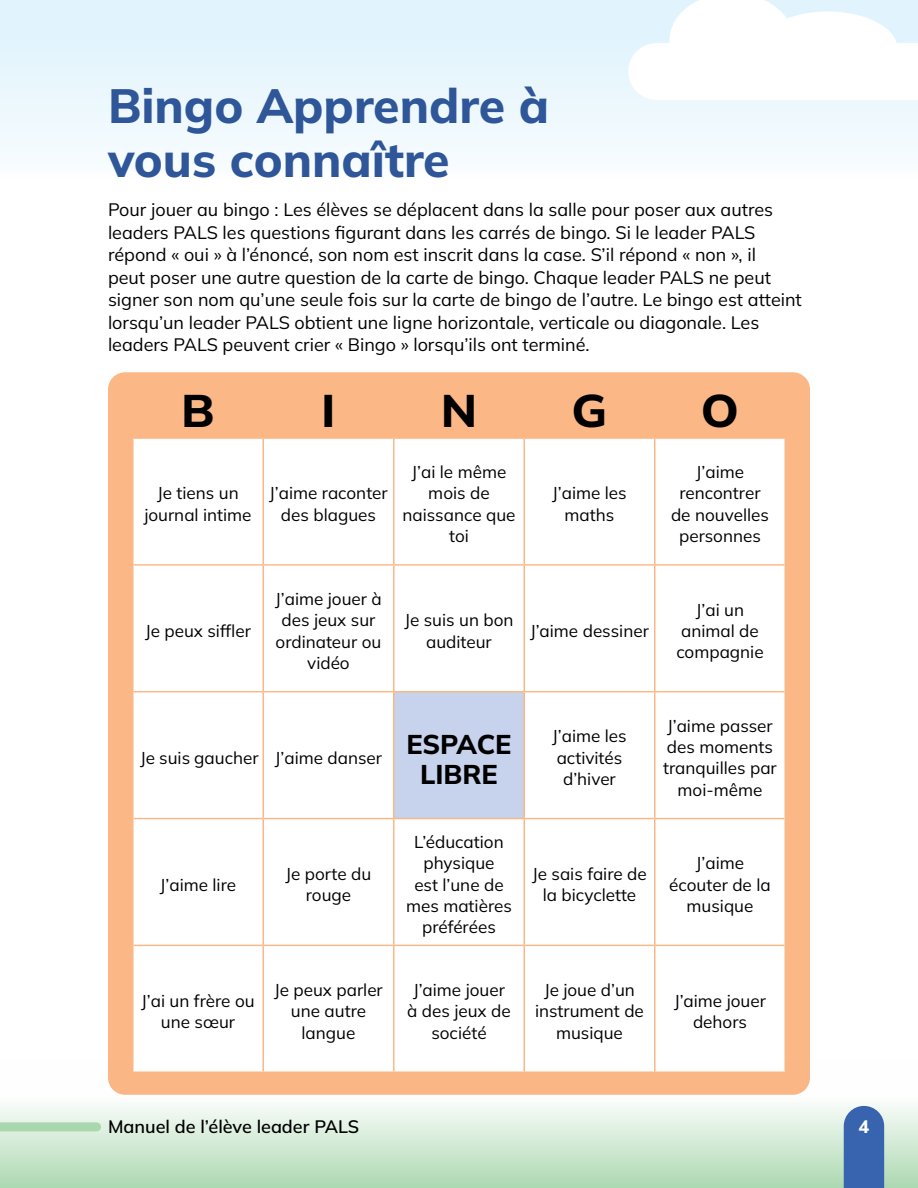
<style>
.page{position:relative;width:918px;height:1188px;background:#fff}
.page>*{position:absolute;margin:0;border:0;box-sizing:border-box;transform-origin:0 0}
.H1_H1{font:800 48px/54px "Mulish";color:#2f5699}
.H2_Bingo_Card_Header_H2{font:800 45.6px "Mulish";color:#000;scale:1.05 1}
.P_Bingo_Card_Free_Space_p{font:800 27px/30px "Mulish";color:#000;text-align:center}
.P_p{font:18px/22.5px "Mulish";color:#000}
.t1{font:600 18px "Mulish";color:#000}
.t2{font:800 18px "Mulish";color:#fff}
.P_Bingo_Card_questions_p{font:17.1px/21.3px "Mulish";color:#000;text-align:center}
</style>
<div class="page">
<div style="left:108px;top:372px;width:702px;height:723px;background:#fbb785;border-radius:17px"></div>
<svg style="left:0;top:1079px;width:918px;height:109px"></svg>
<div style="left:844px;top:1106px;width:40px;height:82px;background:#3763af"></div>
<div style="left:0;top:0;width:918px;height:179px;background:#edf8fd"></div>
<svg style="left:628px;top:0;width:290px;height:100px"></svg>
<svg style="left:0;top:1122px;width:101px;height:9px"></svg>
<div style="left:134px;top:439px;width:650px;height:632px;background:#fff"></div>
<div style="left:394px;top:692px;width:130px;height:127px;background:#c7d2ec"></div>
<hr style="left:134px;top:564px;width:129px;height:2px;background:#fbb785">
<hr style="left:263px;top:564px;width:131px;height:2px;background:#fbb785">
<hr style="left:394px;top:564px;width:130px;height:2px;background:#fbb785">
<hr style="left:524px;top:564px;width:131px;height:2px;background:#fbb785">
<hr style="left:655px;top:564px;width:129px;height:2px;background:#fbb785">
<hr style="left:134px;top:691px;width:129px;height:1px;background:#fbb785">
<hr style="left:263px;top:691px;width:131px;height:1px;background:#fbb785">
<hr style="left:394px;top:691px;width:130px;height:1px;background:#fbb785">
<hr style="left:524px;top:691px;width:131px;height:1px;background:#fbb785">
<hr style="left:655px;top:691px;width:129px;height:1px;background:#fbb785">
<hr style="left:134px;top:818px;width:129px;height:1px;background:#fbb785">
<hr style="left:263px;top:818px;width:131px;height:1px;background:#fbb785">
<hr style="left:394px;top:818px;width:130px;height:1px;background:#fbb785">
<hr style="left:524px;top:818px;width:131px;height:1px;background:#fbb785">
<hr style="left:655px;top:818px;width:129px;height:1px;background:#fbb785">
<hr style="left:134px;top:945px;width:129px;height:1px;background:#fbb785">
<hr style="left:263px;top:945px;width:131px;height:1px;background:#fbb785">
<hr style="left:394px;top:945px;width:130px;height:1px;background:#fbb785">
<hr style="left:524px;top:945px;width:131px;height:1px;background:#fbb785">
<hr style="left:655px;top:945px;width:129px;height:1px;background:#fbb785">
<hr style="left:262px;top:439px;width:2px;height:125px;background:#fbb785">
<hr style="left:393px;top:439px;width:1px;height:125px;background:#fbb785">
<hr style="left:524px;top:439px;width:1px;height:125px;background:#fbb785">
<hr style="left:654px;top:439px;width:2px;height:125px;background:#fbb785">
<hr style="left:262px;top:566px;width:2px;height:125px;background:#fbb785">
<hr style="left:393px;top:566px;width:1px;height:125px;background:#fbb785">
<hr style="left:524px;top:566px;width:1px;height:125px;background:#fbb785">
<hr style="left:654px;top:566px;width:2px;height:125px;background:#fbb785">
<hr style="left:262px;top:692px;width:2px;height:126px;background:#fbb785">
<hr style="left:393px;top:692px;width:1px;height:126px;background:#fbb785">
<hr style="left:524px;top:692px;width:1px;height:126px;background:#fbb785">
<hr style="left:654px;top:692px;width:2px;height:126px;background:#fbb785">
<hr style="left:262px;top:819px;width:2px;height:126px;background:#fbb785">
<hr style="left:393px;top:819px;width:1px;height:126px;background:#fbb785">
<hr style="left:524px;top:819px;width:1px;height:126px;background:#fbb785">
<hr style="left:654px;top:819px;width:2px;height:126px;background:#fbb785">
<hr style="left:262px;top:946px;width:2px;height:125px;background:#fbb785">
<hr style="left:393px;top:946px;width:1px;height:125px;background:#fbb785">
<hr style="left:524px;top:946px;width:1px;height:125px;background:#fbb785">
<hr style="left:654px;top:946px;width:2px;height:125px;background:#fbb785">
<h1 class="H1_H1" style="left:108px;top:78px;width:443px">Bingo Apprendre à vous connaître</h1>
<p class="P_p" style="left:108px;top:198px;width:695px">Pour jouer au bingo : Les élèves se déplacent dans la salle pour poser aux autres leaders PALS les questions figurant dans les carrés de bingo. Si le leader PALS répond « oui » à l’énoncé, son nom est inscrit dans la case. S’il répond « non », il<br>peut poser une autre question de la carte de bingo. Chaque leader PALS ne peut signer son nom qu’une seule fois sur la carte de bingo de l’autre. Le bingo est atteint lorsqu’un leader PALS obtient une ligne horizontale, verticale ou diagonale. Les leaders PALS peuvent crier « Bingo » lorsqu’ils ont terminé.</p>
<h2 class="H2_Bingo_Card_Header_H2" style="left:181px;top:379px;width:33px">B</h2>
<h2 class="H2_Bingo_Card_Header_H2" style="left:321px;top:379px;width:15px">I</h2>
<h2 class="H2_Bingo_Card_Header_H2" style="left:441px;top:379px;width:36px">N</h2>
<h2 class="H2_Bingo_Card_Header_H2" style="left:572px;top:379px;width:36px">G</h2>
<h2 class="H2_Bingo_Card_Header_H2" style="left:701px;top:379px;width:38px">O</h2>
<p class="P_Bingo_Card_questions_p" style="left:144px;top:482px;width:109px">Je tiens un journal intime</p>
<p class="P_Bingo_Card_questions_p" style="left:269px;top:482px;width:120px">J’aime raconter des blagues</p>
<p class="P_Bingo_Card_questions_p" style="left:402px;top:461px;width:115px">J’ai le même mois de naissance que toi</p>
<p class="P_Bingo_Card_questions_p" style="left:552px;top:482px;width:76px">J’aime les maths</p>
<p class="P_Bingo_Card_questions_p" style="left:145px;top:620px;width:107px">Je peux siffler</p>
<p class="P_Bingo_Card_questions_p" style="left:275px;top:588px;width:108px">J’aime jouer à des jeux sur ordinateur ou vidéo</p>
<p class="P_Bingo_Card_questions_p" style="left:404px;top:609px;width:111px">Je suis un bon auditeur</p>
<p class="P_Bingo_Card_questions_p" style="left:530px;top:620px;width:120px">J’aime dessiner</p>
<p class="P_Bingo_Card_questions_p" style="left:671px;top:461px;width:99px">J’aime rencontrer de nouvelles personnes</p>
<p class="P_Bingo_Card_questions_p" style="left:676px;top:598px;width:89px">J’ai un animal de compagnie</p>
<p class="P_Bingo_Card_questions_p" style="left:140px;top:747px;width:120px">Je suis gaucher</p>
<p class="P_Bingo_Card_questions_p" style="left:275px;top:747px;width:109px">J’aime danser</p>
<p class="P_Bingo_Card_questions_p" style="left:160px;top:873px;width:78px">J’aime lire</p>
<p class="P_Bingo_Card_questions_p" style="left:286px;top:863px;width:87px">Je porte du rouge</p>
<p class="P_Bingo_Card_Free_Space_p" style="left:407px;top:728px;width:106px">ESPACE<br>LIBRE</p>
<p class="P_Bingo_Card_questions_p" style="left:552px;top:725px;width:76px">J’aime les activités d’hiver</p>
<p class="P_Bingo_Card_questions_p" style="left:663px;top:714px;width:115px">J’aime passer des moments tranquilles par moi-même</p>
<p class="P_Bingo_Card_questions_p" style="left:406px;top:831px;width:107px">L’éducation physique<br>est l’une de mes matières préférées</p>
<p class="P_Bingo_Card_questions_p" style="left:532px;top:863px;width:116px">Je sais faire de la bicyclette</p>
<p class="P_Bingo_Card_questions_p" style="left:669px;top:852px;width:103px">J’aime écouter de la musique</p>
<p class="P_Bingo_Card_questions_p" style="left:141px;top:989px;width:115px">J’ai un frère ou une sœur</p>
<p class="P_Bingo_Card_questions_p" style="left:274px;top:979px;width:110px">Je peux parler une autre langue</p>
<p class="P_Bingo_Card_questions_p" style="left:407px;top:979px;width:105px">J’aime jouer à des jeux de société</p>
<p class="P_Bingo_Card_questions_p" style="left:535px;top:979px;width:110px">Je joue d’un instrument de musique</p>
<p class="P_Bingo_Card_questions_p" style="left:674px;top:989px;width:93px">J’aime jouer dehors</p>
<p class="t1" style="left:108px;top:1114px;width:253px">Manuel de l’élève leader PALS</p>
<p class="t2" style="left:859px;top:1114px;width:12px">4</p>
</div>
